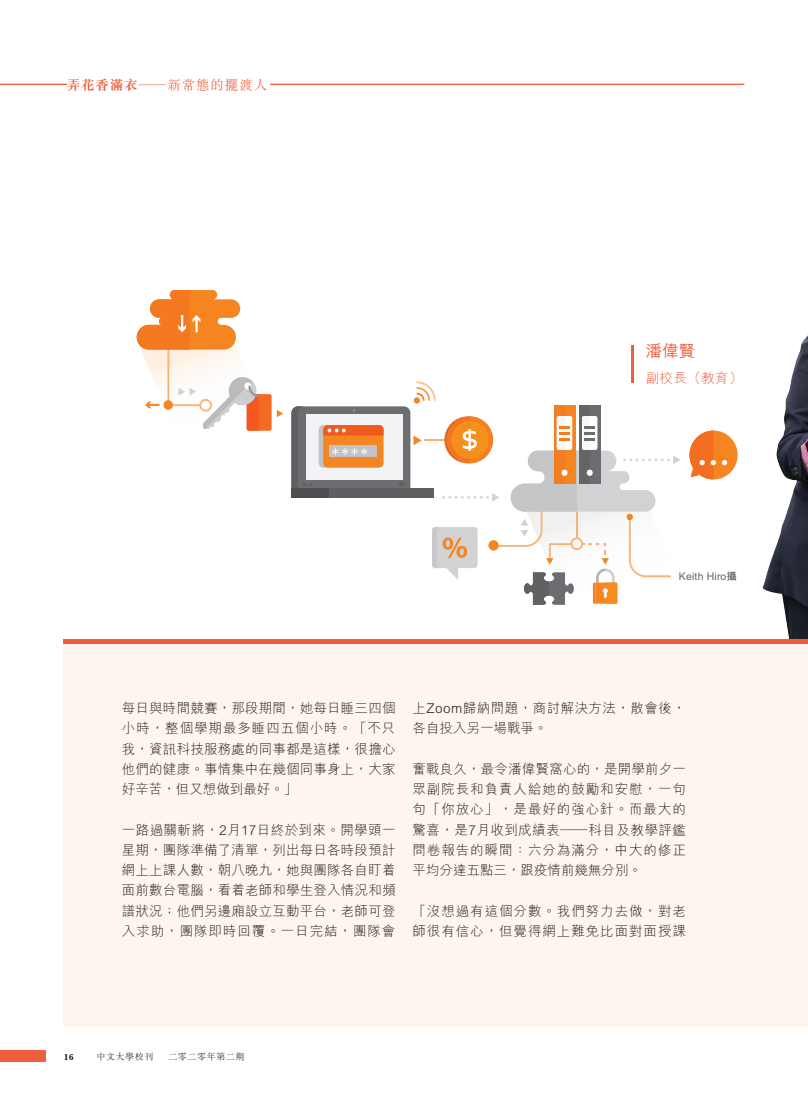
<style>
.page{position:relative;width:808px;height:1106px;background:#fff}
.page>*{position:absolute;margin:0;border:0;box-sizing:border-box;transform-origin:0 0}
.Caption_title{font:500 16.5px "M Hei HK";color:#f15e3c}
._1_Text__C{font:300 13.5px/20.2px "M Hei HK";letter-spacing:.015em;color:#231f20;text-align:justify}
._1_Text__C-2{font:300 13.5px/20.2px "M Hei HK";letter-spacing:.07em;color:#231f20}
._1_Text__C-3{font:300 13.5px/20.2px "M Hei HK";letter-spacing:.035em;color:#231f20}
.t1{font:300 13.5px "M Sung HK";letter-spacing:.065em;color:#f15e3c;scale:2 1}
.t2{font:300 13.5px "M Hei HK";color:#f15e3c}
._0_Caption{font:700 10.5px "M Hei HK";letter-spacing:.015em;color:#636366}
.t3{font:300 9px "M Sung HK";letter-spacing:.065em;color:#231f20}
.t4{font:700 9px "M Sung HK";color:#231f20}
.s1{font-weight:700}
</style>
<div class="page">
<div style="left:0;top:1050px;width:46px;height:11px;background:#f15e3c"></div>
<svg style="left:137px;top:290px;width:146px;height:141px"></svg>
<svg style="left:291px;top:381px;width:406px;height:224px"></svg>
<div style="left:64px;top:641px;width:744px;height:385px;background:#fef5ef"></div>
<hr style="left:0;top:84px;width:744px;height:1px;background:#f15e3c">
<img style="left:697px;top:335px;width:111px;height:304px">
<hr style="left:64px;top:639px;width:744px;height:4px;background:#f15e3c">
<hr style="left:631px;top:345px;width:2px;height:38px;background:#f15e3c">
<div style="left:67px;top:68px;width:202px;height:22px;background:#fff"></div>
<p class="t1" style="left:67px;top:75px;width:102px"><span class="s1">弄花香滿衣</span>—新常態的擺渡人</p>
<p class="Caption_title" style="left:646px;top:339px;width:51px">潘偉賢</p>
<p class="t2" style="left:646px;top:368px;width:98px">副校長（教育）</p>
<p class="_0_Caption" style="left:679px;top:568px;width:60px">Keith Hiro攝</p>
<p class="_1_Text__C" style="left:122px;top:697px;width:275px">每日與時間競賽，那段期間，她每日睡三四個小時，整個學期最多睡四五個小時。「不只我，資訊科技服務處的同事都是這樣，很擔心他們的健康。事情集中在幾個同事身上，大家好辛苦，但又想做到最好。」</p>
<p class="_1_Text__C" style="left:122px;top:819px;width:275px">一路過關斬將，2月17日終於到來。開學頭一星期，團隊準備了清單，列出每日各時段預計網上上課人數，朝八晚九，她與團隊各自盯着面前數台電腦，看着老師和學生登入情況和頻譜狀況；他們另邊廂設立互動平台，老師可登入求助，團隊即時回覆。一日完結，團隊會</p>
<p class="_1_Text__C-3" style="left:412px;top:697px;width:275px">上Zoom歸納問題，商討解決方法，散會後，各自投入另一場戰爭。</p>
<p class="_1_Text__C" style="left:412px;top:758px;width:275px">奮戰良久，最令潘偉賢窩心的，是開學前夕一眾副院長和負責人給她的鼓勵和安慰，一句句「你放心」，是最好的強心針。而最大的驚喜，是7月收到成績表—科目及教學評鑑問卷報告的瞬間：六分為滿分，中大的修正平均分達五點三，跟疫情前幾無分別。</p>
<p class="_1_Text__C-2" style="left:412px;top:900px;width:275px">「沒想過有這個分數。我們努力去做，對老師很有信心，但覺得網上難免比面對面授課</p>
<p class="t4" style="left:64px;top:1050px;width:11px">16</p>
<p class="t3" style="left:97px;top:1050px;width:58px">中文大學校刊</p>
<p class="t3" style="left:168px;top:1050px;width:78px">二零二零年第二期</p>
</div>
